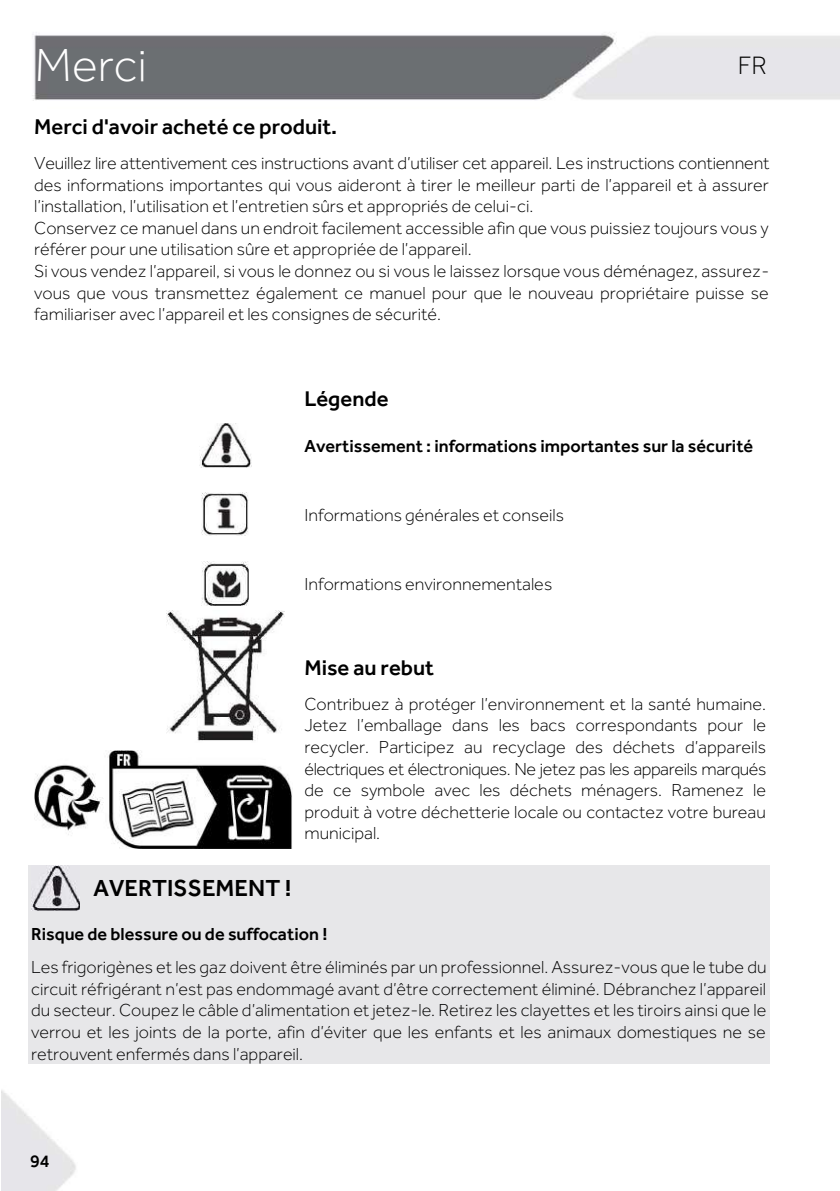
<style>
.page{position:relative;width:840px;height:1191px;background:#fff}
.page>*{position:absolute;margin:0;border:0;box-sizing:border-box;transform-origin:0 0}
.t1{font:300 48px "Effra";color:#fff}
.t2{font:300 26px "Effra";color:#000}
.t3{font:500 24px "Effra";color:#000}
.t4{font:500 22px "Effra";color:#000}
.t5{font:500 22px "Effra";color:#000}
.t6{font:300 18px/21.6px "Effra";color:#000;text-align:justify}
.t7{font:500 18px "Effra";color:#000}
</style>
<div class="page">
<img style="left:2px;top:33px;width:837px;height:1157px">
<div style="left:149px;top:385px;width:152px;height:26px;background:#fff"></div>
<div style="left:304px;top:385px;width:462px;height:26px;background:#fff"></div>
<div style="left:149px;top:411px;width:152px;height:69px;background:#fff"></div>
<div style="left:301px;top:411px;width:467px;height:69px;background:#fff"></div>
<div style="left:149px;top:480px;width:152px;height:69px;background:#fff"></div>
<div style="left:301px;top:480px;width:467px;height:69px;background:#fff"></div>
<div style="left:149px;top:549px;width:152px;height:69px;background:#fff"></div>
<div style="left:301px;top:549px;width:467px;height:69px;background:#fff"></div>
<div style="left:149px;top:618px;width:152px;height:74px;background:#fff"></div>
<div style="left:304px;top:618px;width:462px;height:74px;background:#fff"></div>
<div style="left:149px;top:692px;width:152px;height:152px;background:#fff"></div>
<div style="left:304px;top:692px;width:462px;height:22px;background:#fff"></div>
<div style="left:304px;top:714px;width:462px;height:22px;background:#fff"></div>
<div style="left:304px;top:736px;width:462px;height:21px;background:#fff"></div>
<div style="left:304px;top:757px;width:462px;height:22px;background:#fff"></div>
<div style="left:304px;top:779px;width:462px;height:21px;background:#fff"></div>
<div style="left:304px;top:800px;width:462px;height:22px;background:#fff"></div>
<div style="left:304px;top:822px;width:462px;height:22px;background:#fff"></div>
<div style="left:28px;top:865px;width:63px;height:45px;background:#e7e7e9"></div>
<div style="left:91px;top:865px;width:678px;height:45px;background:#e7e7e9"></div>
<div style="left:31px;top:910px;width:735px;height:46px;background:#e7e7e9"></div>
<div style="left:31px;top:956px;width:735px;height:22px;background:#e7e7e9"></div>
<div style="left:31px;top:978px;width:735px;height:21px;background:#e7e7e9"></div>
<div style="left:31px;top:999px;width:735px;height:22px;background:#e7e7e9"></div>
<div style="left:31px;top:1021px;width:735px;height:21px;background:#e7e7e9"></div>
<div style="left:31px;top:1042px;width:735px;height:22px;background:#e7e7e9"></div>
<img style="left:199px;top:423px;width:52px;height:45px">
<img style="left:201px;top:492px;width:47px;height:44px">
<img style="left:202px;top:561px;width:46px;height:44px">
<img style="left:166px;top:610px;width:118px;height:131px">
<img style="left:31px;top:865px;width:49px;height:45px">
<img style="left:35px;top:751px;width:257px;height:97px">
<h1 class="t1" style="left:34px;top:36px;width:114px">Merci</h1>
<p class="t4" style="left:34px;top:114px;width:304px">Merci d'avoir acheté ce produit.</p>
<p class="t6" style="left:34px;top:151px;width:736px;text-align:left">Veuillez lire attentivement ces instructions avant d’utiliser cet appareil. Les instructions contiennent des informations importantes qui vous aideront à tirer le meilleur parti de l’appareil et à assurer l’installation, l’utilisation et l’entretien sûrs et appropriés de celui-ci.<br>Conservez ce manuel dans un endroit facilement accessible afin que vous puissiez toujours vous y référer pour une utilisation sûre et appropriée de l’appareil.<br>Si vous vendez l’appareil, si vous le donnez ou si vous le laissez lorsque vous déménagez, assurez&shy;vous que vous transmettez également ce manuel pour que le nouveau propriétaire puisse se familiariser avec l’appareil et les consignes de sécurité.</p>
<h2 class="t2" style="left:737px;top:49px;width:31px">FR</h2>
<p class="t5" style="left:304px;top:385px;width:86px">Légende</p>
<p class="t7" style="left:304px;top:435px;width:450px">Avertissement : informations importantes sur la sécurité</p>
<p class="t6" style="left:304px;top:503px;width:261px">Informations générales et conseils</p>
<p class="t6" style="left:304px;top:572px;width:249px">Informations environnementales</p>
<p class="t5" style="left:304px;top:654px;width:131px">Mise au rebut</p>
<p class="t6" style="left:304px;top:692px;width:463px">Contribuez à protéger l’environnement et la santé humaine.<br>Jetez l’emballage dans les bacs correspondants pour le recycler. Participez au recyclage des déchets d’appareils électriques et électroniques. Ne jetez pas les appareils marqués de ce symbole avec les déchets ménagers. Ramenez le produit à votre déchetterie locale ou contactez votre bureau municipal.</p>
<h3 class="t3" style="left:93px;top:873px;width:199px">AVERTISSEMENT !</h3>
<p class="t7" style="left:31px;top:922px;width:298px">Risque de blessure ou de suffocation !</p>
<p class="t6" style="left:31px;top:956px;width:736px">Les frigorigènes et les gaz doivent être éliminés par un professionnel. Assurez-vous que le tube du circuit réfrigérant n’est pas endommagé avant d’être correctement éliminé. Débranchez l’appareil du secteur. Coupez le câble d’alimentation et jetez-le. Retirez les clayettes et les tiroirs ainsi que le verrou et les joints de la porte, afin d’éviter que les enfants et les animaux domestiques ne se retrouvent enfermés dans l’appareil.</p>
<p class="t7" style="left:30px;top:1150px;width:21px">94</p>
</div>
